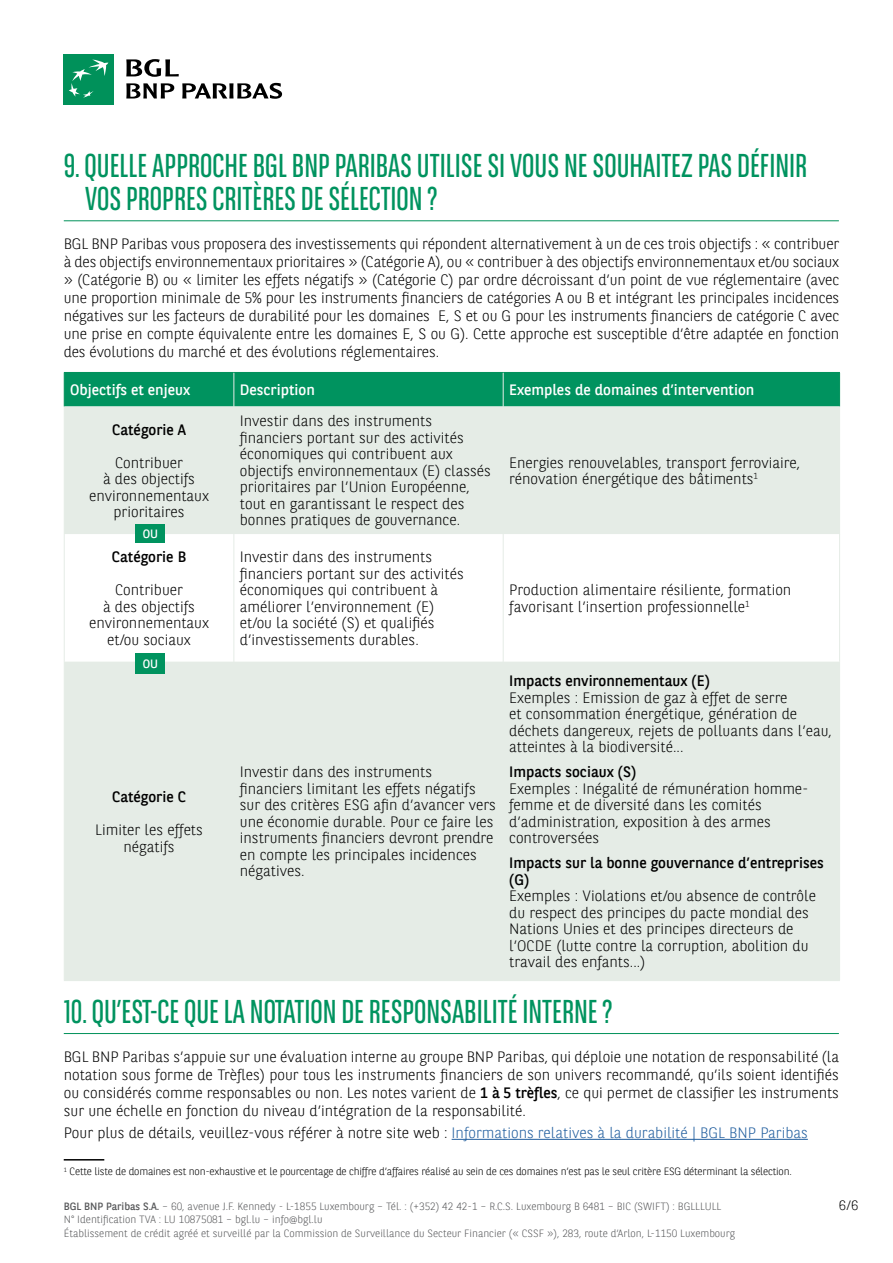
<style>
.page{position:relative;width:893px;height:1263px;background:#fff}
.page>*{position:absolute;margin:0;border:0;box-sizing:border-box;transform-origin:0 0}
.t1{font:33px/33px "BNPP Sans Condensed";color:#00935f}
.t2{font:300 15px/16.5px "BNPP Sans";color:#000}
.t3{font:15px/16.5px "BNPP Sans";color:#000}
.t4{font:15px "BNPP Sans";color:#fff}
.t5{font:300 13.5px "BNPP Sans";color:#000}
.t6{font:12px "BNPP Sans";color:#fff}
.t7{font:300 10.5px/13.5px "BNPP Sans";color:#58595b}
.t8{font:300 10.5px "BNPP Sans";letter-spacing:-.02em;color:#000}
.s1{font-weight:400}
.s2{color:#215e9e}
</style>
<div class="page">
<div style="left:64px;top:54px;width:50px;height:50px;background:#00915a"></div>
<svg style="left:69px;top:60px;width:39px;height:38px"></svg>
<svg style="left:126px;top:59px;width:53px;height:18px"></svg>
<svg style="left:126px;top:83px;width:48px;height:16px"></svg>
<svg style="left:182px;top:83px;width:100px;height:16px"></svg>
<div style="left:65px;top:373px;width:774px;height:33px;background:#00935f"></div>
<svg style="left:65px;top:406px;width:774px;height:574px;fill:#e5ece6"></svg>
<hr style="left:64px;top:372px;width:170px;height:1px;background:#00915a">
<hr style="left:64px;top:373px;width:1px;height:33px;background:#00915a">
<hr style="left:234px;top:372px;width:269px;height:1px;background:#00915a">
<hr style="left:503px;top:372px;width:337px;height:1px;background:#00915a">
<hr style="left:839px;top:373px;width:1px;height:33px;background:#00915a">
<hr style="left:64px;top:406px;width:1px;height:128px;background:#e5ece6">
<hr style="left:233px;top:406px;width:1px;height:128px;background:#e5ece6">
<hr style="left:503px;top:406px;width:1px;height:128px;background:#e5ece6">
<hr style="left:839px;top:406px;width:1px;height:128px;background:#e5ece6">
<hr style="left:64px;top:534px;width:1px;height:128px;background:#e5ece6">
<hr style="left:233px;top:534px;width:1px;height:128px;background:#e5ece6">
<hr style="left:503px;top:534px;width:1px;height:128px;background:#e5ece6">
<hr style="left:839px;top:534px;width:1px;height:128px;background:#e5ece6">
<hr style="left:64px;top:662px;width:1px;height:318px;background:#e5ece6">
<hr style="left:233px;top:662px;width:1px;height:318px;background:#e5ece6">
<hr style="left:503px;top:662px;width:1px;height:318px;background:#e5ece6">
<hr style="left:839px;top:662px;width:1px;height:318px;background:#e5ece6">
<hr style="left:64px;top:980px;width:170px;height:1px;background:#e5ece6">
<hr style="left:234px;top:980px;width:269px;height:1px;background:#e5ece6">
<hr style="left:503px;top:980px;width:337px;height:1px;background:#e5ece6">
<hr style="left:233px;top:373px;width:1px;height:33px;background:#e5ece6">
<hr style="left:503px;top:373px;width:1px;height:33px;background:#e5ece6">
<div style="left:136px;top:524px;width:29px;height:19px;background:#00935f"></div>
<div style="left:136px;top:653px;width:29px;height:20px;background:#00935f"></div>
<hr style="left:64px;top:1159px;width:40px;height:1px;background:#000">
<hr style="left:64px;top:220px;width:775px;height:1px;background:#00915a">
<hr style="left:64px;top:1033px;width:775px;height:1px;background:#00915a">
<hr style="left:452px;top:1139px;width:356px;height:1px;background:#215e9e">
<h1 class="t1" style="left:85px;top:148px;width:724px;text-indent:-21px">9. QUELLE APPROCHE BGL BNP PARIBAS UTILISE SI VOUS NE SOUHAITEZ PAS DÉFINIR<br>VOS PROPRES CRITÈRES DE SÉLECTION ?</h1>
<p class="t2" style="left:64px;top:234px;width:777px;line-height:18px;text-align:justify">BGL BNP Paribas vous proposera des investissements qui répondent alternativement à un de ces trois objectifs : « contribuer à des objectifs environnementaux prioritaires » (Catégorie A), ou « contribuer à des objectifs environnementaux et/ou sociaux » (Catégorie B) ou « limiter les effets négatifs » (Catégorie C) par ordre décroissant d’un point de vue réglementaire (avec une proportion minimale de 5% pour les instruments financiers de catégories A ou B et intégrant les principales incidences négatives sur les facteurs de durabilité pour les domaines E, S et ou G pour les instruments financiers de catégorie C avec une prise en compte équivalente entre les domaines E, S ou G). Cette approche est susceptible d’être adaptée en fonction des évolutions du marché et des évolutions réglementaires.</p>
<p class="t4" style="left:70px;top:380px;width:122px">Objectifs et enjeux</p>
<p class="t4" style="left:240px;top:380px;width:76px">Description</p>
<p class="t4" style="left:509px;top:380px;width:247px">Exemples de domaines d’intervention</p>
<p class="t3" style="left:112px;top:421px;width:75px">Catégorie A</p>
<p class="t2" style="left:89px;top:453px;width:122px;text-align:center">Contribuer<br>à des objectifs environnementaux prioritaires</p>
<p class="t2" style="left:240px;top:412px;width:253px">Investir dans des instruments financiers portant sur des activités économiques qui contribuent aux objectifs environnementaux (E) classés prioritaires par l’Union Européenne, tout en garantissant le respect des bonnes pratiques de gouvernance.</p>
<p class="t2" style="left:509px;top:453px;width:293px">Energies renouvelables, transport ferroviaire, rénovation énergétique des bâtiments<sup>1</sup></p>
<p class="t6" style="left:143px;top:526px;width:17px">OU</p>
<p class="t3" style="left:112px;top:548px;width:76px">Catégorie B</p>
<p class="t2" style="left:89px;top:581px;width:122px;text-align:center">Contribuer<br>à des objectifs environnementaux et/ou sociaux</p>
<p class="t6" style="left:143px;top:655px;width:17px">OU</p>
<p class="t3" style="left:112px;top:788px;width:76px">Catégorie C</p>
<p class="t2" style="left:95px;top:821px;width:109px;text-align:center">Limiter les effets négatifs</p>
<p class="t2" style="left:240px;top:548px;width:226px">Investir dans des instruments financiers portant sur des activités économiques qui contribuent à améliorer l’environnement (E) et/ou la société (S) et qualifiés d’investissements durables.</p>
<p class="t2" style="left:240px;top:763px;width:257px">Investir dans des instruments financiers limitant les effets négatifs sur des critères ESG afin d’avancer vers une économie durable. Pour ce faire les instruments financiers devront prendre en compte les principales incidences négatives.</p>
<p class="t2" style="left:509px;top:581px;width:284px">Production alimentaire résiliente, formation favorisant l’insertion professionnelle<sup>1</sup></p>
<p class="t3" style="left:509px;top:672px;width:202px">Impacts environnementaux (E)</p>
<p class="t2" style="left:509px;top:688px;width:324px">Exemples : Emission de gaz à effet de serre<br>et consommation énergétique, génération de déchets dangereux, rejets de polluants dans l’eau, atteintes à la biodiversité...</p>
<p class="t3" style="left:509px;top:763px;width:129px">Impacts sociaux (S)</p>
<p class="t2" style="left:509px;top:779px;width:301px">Exemples : Inégalité de rémunération homme&shy;femme et de diversité dans les comités d’administration, exposition à des armes controversées</p>
<p class="t3" style="left:509px;top:854px;width:316px">Impacts sur la bonne gouvernance d’entreprises (G)</p>
<p class="t2" style="left:509px;top:887px;width:308px">Exemples : Violations et/ou absence de contrôle du respect des principes du pacte mondial des Nations Unies et des principes directeurs de l’OCDE (lutte contre la corruption, abolition du travail des enfants...)</p>
<h1 class="t1" style="left:64px;top:994px;width:550px">10. QU’EST-CE QUE LA NOTATION DE RESPONSABILITÉ INTERNE ?</h1>
<p class="t2" style="left:64px;top:1047px;width:777px;line-height:18px;text-align:justify">BGL BNP Paribas s’appuie sur une évaluation interne au groupe BNP Paribas, qui déploie une notation de responsabilité (la notation sous forme de Trèfles) pour tous les instruments financiers de son univers recommandé, qu’ils soient identifiés ou considérés comme responsables ou non. Les notes varient de <span class="s1">1 à 5 trèfles</span>, ce qui permet de classifier les instruments sur une échelle en fonction du niveau d’intégration de la responsabilité.</p>
<p class="t2" style="left:64px;top:1124px;width:746px">Pour plus de détails, veuillez-vous référer à notre site web : <span class="s2">Informations relatives à la durabilité | BGL BNP Paribas</span></p>
<p class="t8" style="left:64px;top:1164px;width:730px"><sup>1</sup> Cette liste de domaines est non-exhaustive et le pourcentage de chiffre d’affaires réalisé au sein de ces domaines n’est pas le seul critère ESG déterminant la sélection.</p>
<p class="t7" style="left:64px;top:1199px;width:659px"><span class="s1">BGL BNP Paribas S.A.</span> – 60, avenue J.F. Kennedy - L-1855 Luxembourg – Tél. : (+352) 42 42-1 – R.C.S. Luxembourg B 6481 – BIC (SWIFT) : BGLLLULL</p>
<p class="t5" style="left:839px;top:1196px;width:21px">6/6</p>
<p class="t7" style="left:64px;top:1212px;width:673px">N° Identification TVA : LU 10875081 – bgl.lu – info@bgl.lu<br>Établissement de crédit agréé et surveillé par la Commission de Surveillance du Secteur Financier (« CSSF »), 283, route d’Arlon, L-1150 Luxembourg</p>
</div>
